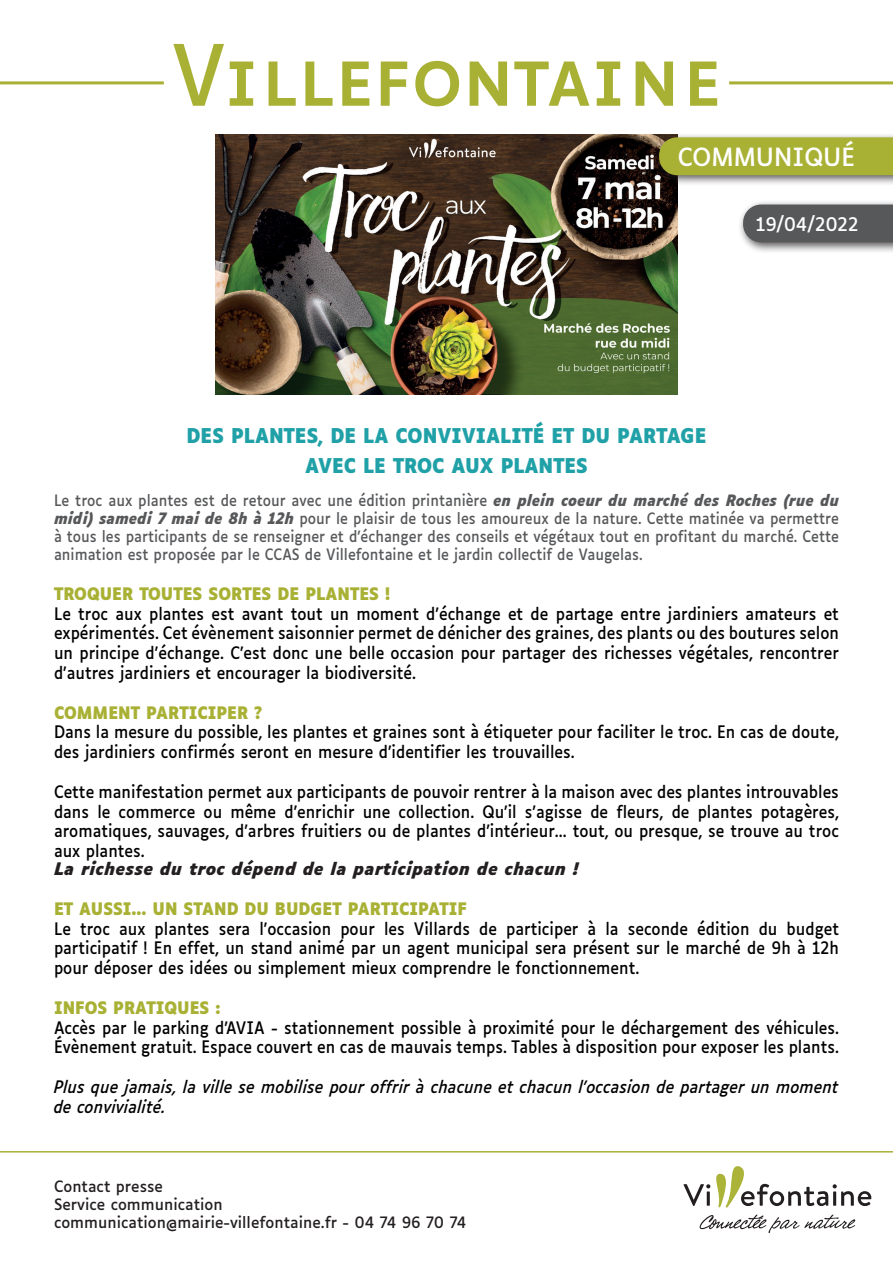
<style>
.page{position:relative;width:893px;height:1263px;background:#fff}
.page>*{position:absolute;margin:0;border:0;box-sizing:border-box;transform-origin:0 0}
.t1{font:81px "Luciole";color:#a9b135}
.t2{font:24px "Luciole";color:#fff}
.t3{font:700 19.5px/30px "Luciole";color:#20a1a7;text-align:center;scale:.93 1}
.t4{font:18px "Luciole";letter-spacing:-.01em;color:#fff}
.t5{font:16.5px/19.8px "Luciole";color:#000;text-align:justify;scale:.93 1}
.t6{font:italic 16.5px/19.8px "Luciole";color:#000;scale:.93 1}
.t7{font:700 16.5px "Luciole";color:#a9b135;scale:.93 1}
.t8{font:italic 700 16.5px "Luciole";letter-spacing:.01em;color:#231f20}
.t9{font:15px/18px "Luciole";color:#57585a;text-align:justify;scale:.93 1}
.t10{font:15px/18px "Luciole";color:#231f20}
.s1{font-weight:700;font-style:italic}
</style>
<div class="page">
<img style="left:215px;top:134px;width:463px;height:260px">
<hr style="left:0;top:81px;width:164px;height:3px;background:#a9b135">
<hr style="left:729px;top:81px;width:164px;height:3px;background:#a9b135">
<hr style="left:0;top:1151px;width:893px;height:1px;background:#a9b135">
<div style="left:654px;top:132px;width:239px;height:54px;background:#231f20;opacity:.75"></div>
<div style="left:659px;top:137px;width:234px;height:38px;background:#a9b135"></div>
<svg style="left:683px;top:1184px;width:27px;height:22px"></svg>
<svg style="left:716px;top:1166px;width:155px;height:41px"></svg>
<svg style="left:700px;top:1214px;width:155px;height:19px"></svg>
<div style="left:738px;top:199px;width:155px;height:55px;background:#231f20;opacity:.75"></div>
<div style="left:743px;top:205px;width:150px;height:37px;background:#57585a"></div>
<h1 class="t1" style="left:171px;top:2px;width:553px">Villefontaine</h1>
<h2 class="t2" style="left:678px;top:135px;width:179px">COMMUNIQUÉ</h2>
<p class="t4" style="left:756px;top:208px;width:104px">19/04/2022</p>
<p class="t3" style="left:187px;top:422px;width:561px">DES PLANTES, DE LA CONVIVIALITÉ ET DU PARTAGE<br>AVEC LE TROC AUX PLANTES</p>
<p class="t9" style="left:54px;top:490px;width:846px">Le troc aux plantes est de retour avec une édition printanière <span class="s1">en plein coeur du marché des Roches (rue du midi) samedi 7 mai de 8h à 12h</span> pour le plaisir de tous les amoureux de la nature. Cette matinée va permettre à tous les participants de se renseigner et d’échanger des conseils et végétaux tout en profitant du marché. Cette animation est proposée par le CCAS de Villefontaine et le jardin collectif de Vaugelas.</p>
<p class="t7" style="left:54px;top:584px;width:363px">TROQUER TOUTES SORTES DE PLANTES !</p>
<p class="t5" style="left:54px;top:602px;width:846px">Le troc aux plantes est avant tout un moment d’échange et de partage entre jardiniers amateurs et expérimentés. Cet évènement saisonnier permet de dénicher des graines, des plants ou des boutures selon un principe d’échange. C’est donc une belle occasion pour partager des richesses végétales, rencontrer d’autres jardiniers et encourager la biodiversité.</p>
<p class="t7" style="left:54px;top:703px;width:226px">COMMENT PARTICIPER ?</p>
<p class="t5" style="left:54px;top:721px;width:846px">Dans la mesure du possible, les plantes et graines sont à étiqueter pour faciliter le troc. En cas de doute, des jardiniers confirmés seront en mesure d’identifier les trouvailles.</p>
<p class="t5" style="left:54px;top:780px;width:846px">Cette manifestation permet aux participants de pouvoir rentrer à la maison avec des plantes introuvables dans le commerce ou même d’enrichir une collection. Qu’il s’agisse de fleurs, de plantes potagères, aromatiques, sauvages, d’arbres fruitiers ou de plantes d’intérieur... tout, ou presque, se trouve au troc aux plantes.</p>
<p class="t8" style="left:54px;top:860px;width:526px">La richesse du troc dépend de la participation de chacun !</p>
<p class="t7" style="left:54px;top:899px;width:446px">ET AUSSI... UN STAND DU BUDGET PARTICIPATIF</p>
<p class="t5" style="left:54px;top:917px;width:846px">Le troc aux plantes sera l’occasion pour les Villards de participer à la seconde édition du budget participatif ! En effet, un stand animé par un agent municipal sera présent sur le marché de 9h à 12h pour déposer des idées ou simplement mieux comprendre le fonctionnement.</p>
<p class="t7" style="left:54px;top:998px;width:181px">INFOS PRATIQUES :</p>
<p class="t5" style="left:54px;top:1016px;width:846px">Accès par le parking d’AVIA - stationnement possible à proximité pour le déchargement des véhicules.<br>Évènement gratuit. Espace couvert en cas de mauvais temps. Tables à disposition pour exposer les plants.</p>
<p class="t6" style="left:54px;top:1075px;width:846px">Plus que jamais, la ville se mobilise pour offrir à chacune et chacun l’occasion de partager un moment de convivialité.</p>
<p class="t10" style="left:54px;top:1176px;width:414px">Contact presse<br>Service communication communication@mairie-villefontaine.fr - 04 74 96 70 74</p>
</div>
